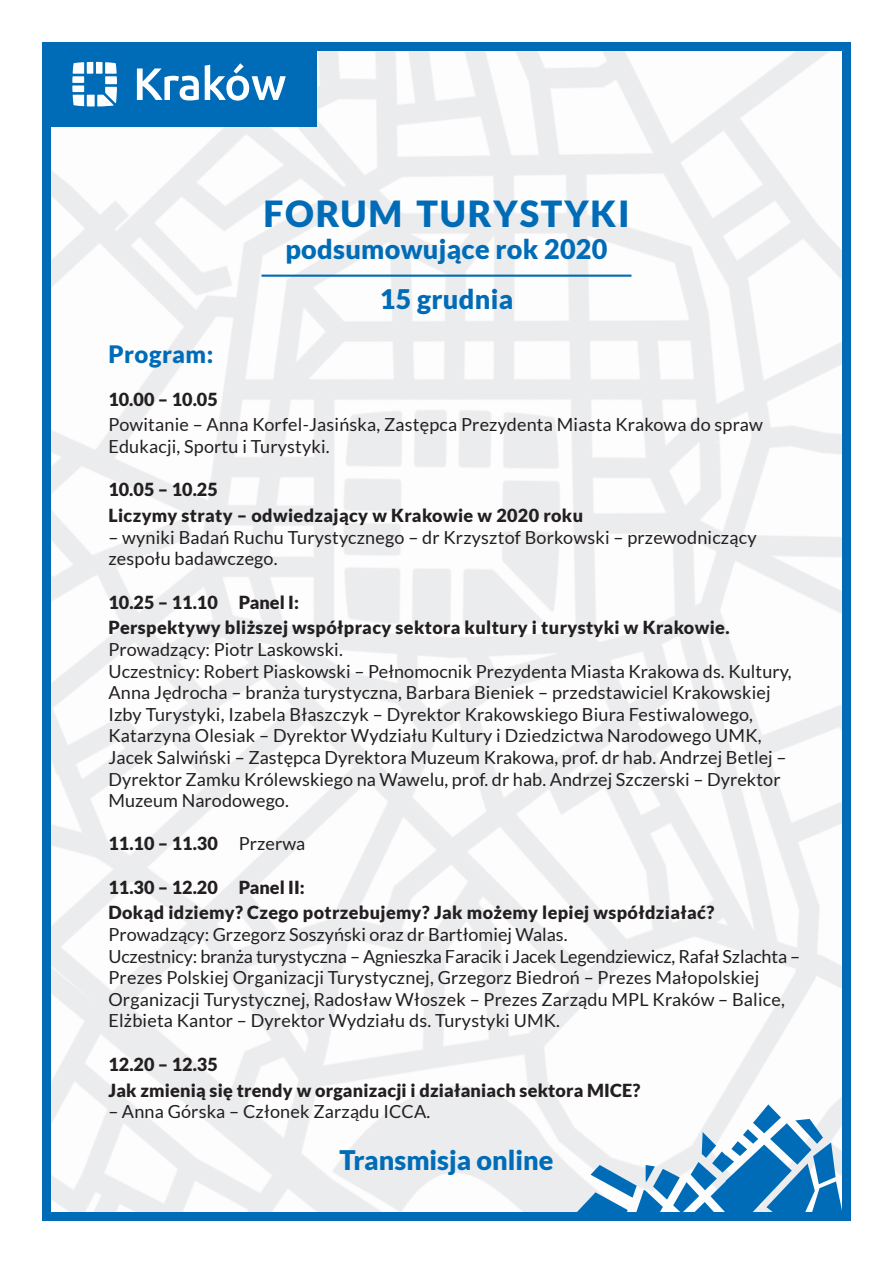
<style>
.page{position:relative;width:893px;height:1263px;background:#fff}
.page>*{position:absolute;margin:0;border:0;box-sizing:border-box;transform-origin:0 0}
.t1{font:900 36px "Lato";letter-spacing:.05em;color:#006cb7}
.t2{font:900 27px/49.3px "Lato";letter-spacing:.01em;color:#006cb7;text-align:center}
.t3{font:900 24px "Lato";letter-spacing:.02em;color:#006cb7}
.t4{font:18px/21.6px "Lato";letter-spacing:.01em;color:#231f20}
.t5{font:900 18px/25.8px "Lato";letter-spacing:.02em;color:#231f20}
.s1{font-weight:400}
</style>
<div class="page">
<img style="left:51px;top:51px;width:791px;height:1161px">
<div style="left:42px;top:42px;width:274px;height:84px;background:#006cb7"></div>
<svg style="left:72px;top:62px;width:45px;height:45px"></svg>
<svg style="left:137px;top:63px;width:149px;height:38px"></svg>
<div style="left:42px;top:42px;width:809px;height:9px;background:#006cb7"></div>
<div style="left:42px;top:42px;width:9px;height:1179px;background:#006cb7"></div>
<div style="left:842px;top:42px;width:9px;height:1179px;background:#006cb7"></div>
<div style="left:42px;top:1212px;width:809px;height:9px;background:#006cb7"></div>
<hr style="left:261px;top:275px;width:370px;height:2px;background:#006cb7">
<svg style="left:570px;top:1104px;width:272px;height:108px"></svg>
<h1 class="t1" style="left:263px;top:192px;width:368px">FORUM TURYSTYKI</h1>
<h2 class="t2" style="left:285px;top:224px;width:324px">podsumowujące rok 2020<br>15 grudnia</h2>
<h3 class="t3" style="left:108px;top:340px;width:106px">Program:</h3>
<p class="t5" style="left:108px;top:386px;width:111px">10.00 – 10.05</p>
<p class="t4" style="left:108px;top:414px;width:656px">Powitanie – Anna Korfel-Jasińska, Zastępca Prezydenta Miasta Krakowa do spraw<br>Edukacji, Sportu i Turystyki.</p>
<p class="t5" style="left:108px;top:476px;width:476px">10.05 – 10.25<br>Liczymy straty – odwiedzający w Krakowie w 2020 roku</p>
<p class="t4" style="left:108px;top:526px;width:650px">– wyniki Badań Ruchu Turystycznego – dr Krzysztof Borkowski – przewodniczący zespołu badawczego.</p>
<p class="t5" style="left:108px;top:589px;width:623px">10.25 – 11.10 Panel I:<br>Perspektywy bliższej współpracy sektora kultury i turystyki w Krakowie.</p>
<p class="t4" style="left:108px;top:638px;width:685px">Prowadzący: Piotr Laskowski.<br>Uczestnicy: Robert Piaskowski – Pełnomocnik Prezydenta Miasta Krakowa ds. Kultury, Anna Jędrocha – branża turystyczna, Barbara Bieniek – przedstawiciel Krakowskiej Izby Turystyki, Izabela Błaszczyk – Dyrektor Krakowskiego Biura Festiwalowego, Katarzyna Olesiak – Dyrektor Wydziału Kultury i Dziedzictwa Narodowego UMK, Jacek Salwiński – Zastępca Dyrektora Muzeum Krakowa, prof. dr hab. Andrzej Betlej – Dyrektor Zamku Królewskiego na Wawelu, prof. dr hab. Andrzej Szczerski – Dyrektor Muzeum Narodowego.</p>
<p class="t5" style="left:108px;top:830px;width:198px">11.10 – 11.30 <span class="s1">Przerwa</span></p>
<p class="t5" style="left:108px;top:874px;width:607px">11.30 – 12.20 Panel II:<br>Dokąd idziemy? Czego potrzebujemy? Jak możemy lepiej współdziałać?</p>
<p class="t4" style="left:108px;top:923px;width:693px">Prowadzący: Grzegorz Soszyński oraz dr Bartłomiej Walas.<br>Uczestnicy: branża turystyczna – Agnieszka Faracik i Jacek Legendziewicz, Rafał Szlachta – Prezes Polskiej Organizacji Turystycznej, Grzegorz Biedroń – Prezes Małopolskiej Organizacji Turystycznej, Radosław Włoszek – Prezes Zarządu MPL Kraków – Balice, Elżbieta Kantor – Dyrektor Wydziału ds. Turystyki UMK.</p>
<p class="t5" style="left:108px;top:1051px;width:534px">12.20 – 12.35<br>Jak zmienią się trendy w organizacji i działaniach sektora MICE?</p>
<p class="t4" style="left:108px;top:1101px;width:323px">– Anna Górska – Członek Zarządu ICCA.</p>
<h2 class="t2" style="left:339px;top:1135px;width:216px">Transmisja online</h2>
</div>
